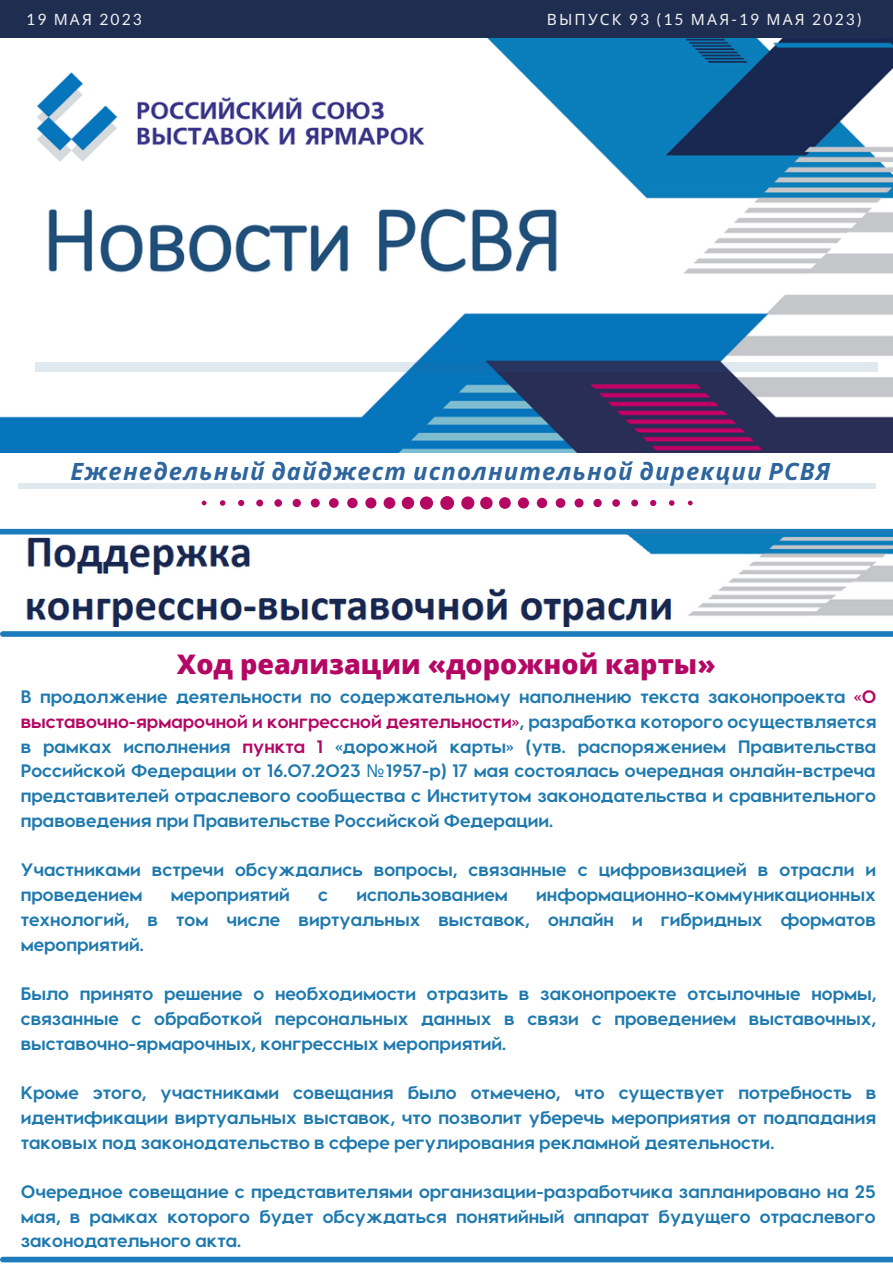
<style>
.page{position:relative;width:893px;height:1264px;background:#fff}
.page>*{position:absolute;margin:0;border:0;box-sizing:border-box;transform-origin:0 0}
.t1{font:800 27px "Open Sans";color:#b40764}
.t2{font:italic 700 23.85px "Noto Sans";letter-spacing:.05em;color:#2e659d}
.t3{font:700 18px/24.8px "Visby CF";color:#1e79ae;text-align:justify}
.t4{font:15.6px "Lato";letter-spacing:.14em;color:#f2f2f2}
.s1{font-family:"Noto Sans"}
.s2{color:#b40764}
.s3{font-family:"Noto Sans";font-weight:400}
</style>
<div class="page">
<div style="left:0;top:0;width:892px;height:38px;background:#1e2d50"></div>
<img style="left:0;top:38px;width:892px;height:414px">
<div style="left:3px;top:1256px;width:889px;height:6px;background:#1b7bbb"></div>
<svg style="left:35px;top:361px;width:842px;height:10px;background:#9bacc3"></svg>
<div style="left:19px;top:483px;width:857px;height:6px;background:#e0e8f0"></div>
<svg style="left:202px;top:496px;width:490px;height:14px"></svg>
<img style="left:1px;top:534px;width:891px;height:93px">
<div style="left:0;top:529px;width:892px;height:5px;background:#1b7bbb"></div>
<div style="left:3px;top:631px;width:889px;height:6px;background:#1b7bbb"></div>
<p class="t4" style="left:26px;top:10px;width:117px">19 <span class="s1">МАЯ</span> 2023</p>
<p class="t4" style="left:546px;top:10px;width:316px"><span class="s1">ВЫПУСК</span> 93 (15 <span class="s1">МАЯ</span>-19 <span class="s1">МАЯ</span> 2023)</p>
<p class="t2" style="left:70px;top:454px;width:761px">Еженедельный дайджест исполнительной дирекции РСВЯ</p>
<p class="t1" style="left:177px;top:645px;width:540px">Ход реализации «дорожной карты»</p>
<p class="t3" style="left:21px;top:683px;width:857px">В продолжение деятельности по содержательному наполнению текста законопроекта <span class="s2">«О выставочно-ярмарочной и конгрессной деятельности»</span>, разработка которого осуществляется в рамках исполнения <span class="s2">пункта 1</span> «дорожной карты» (утв. распоряжением Правительства Российской Федерации от 16.07.2023 <span class="s3">№</span>1957-р) 17 мая состоялась очередная онлайн-встреча представителей отраслевого сообщества с Институтом законодательства и сравнительного правоведения при Правительстве Российской Федерации.</p>
<p class="t3" style="left:21px;top:856px;width:856px">Участниками встречи обсуждались вопросы, связанные с цифровизацией в отрасли и проведением</p>
<p class="t3" style="left:171px;top:881px;width:121px">мероприятий</p>
<p class="t3" style="left:318px;top:881px;width:11px">с</p>
<p class="t3" style="left:356px;top:881px;width:153px">использованием</p>
<p class="t3" style="left:21px;top:881px;width:856px;text-indent:515px">информационно-коммуникационных технологий, в том числе виртуальных выставок, онлайн и гибридных форматов мероприятий.</p>
<p class="t3" style="left:21px;top:980px;width:857px">Было принято решение о необходимости отразить в законопроекте отсылочные нормы, связанные с обработкой персональных данных в связи с проведением выставочных, выставочно-ярмарочных, конгрессных мероприятий.</p>
<p class="t3" style="left:21px;top:1079px;width:857px">Кроме этого, участниками совещания было отмечено, что существует потребность в идентификации виртуальных выставок, что позволит уберечь мероприятия от подпадания таковых под законодательство в сфере регулирования рекламной деятельности.</p>
<p class="t3" style="left:21px;top:1178px;width:856px">Очередное совещание с представителями организации-разработчика запланировано на 25 мая, в рамках которого будет обсуждаться понятийный аппарат будущего отраслевого законодательного акта.</p>
</div>
